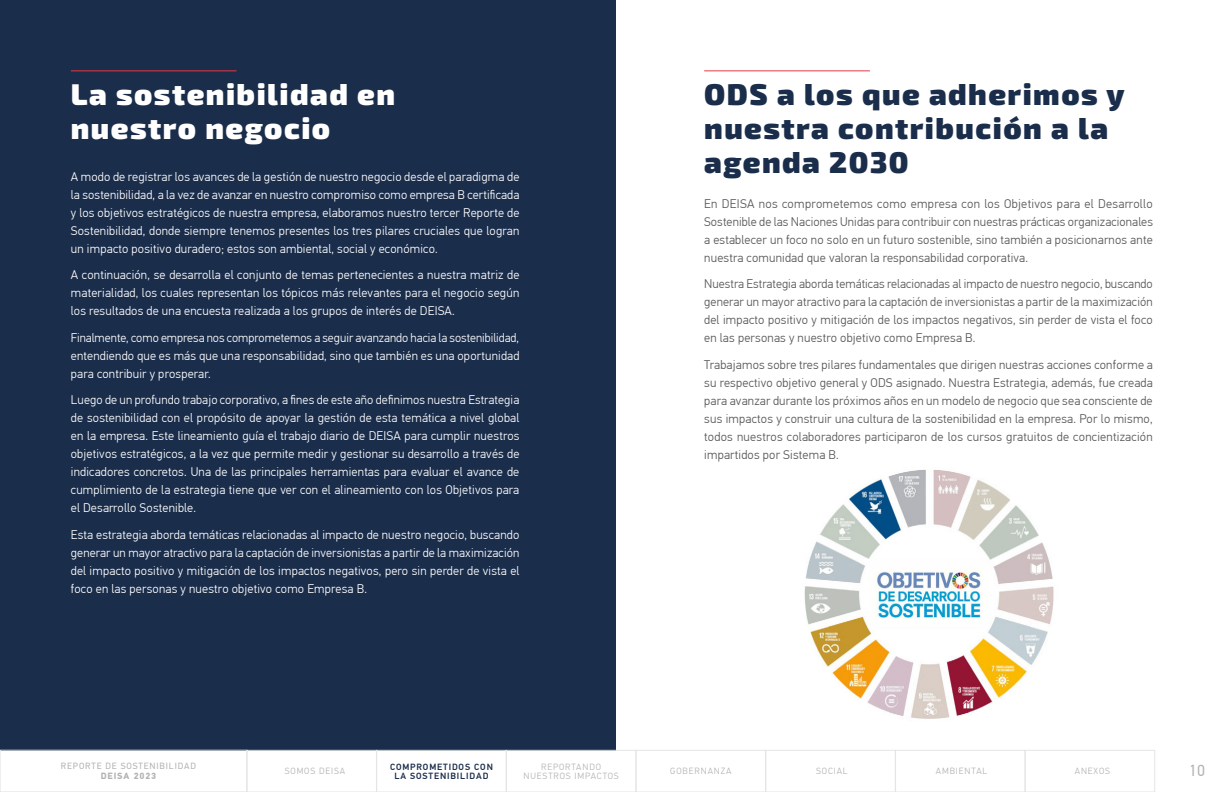
<style>
.page{position:relative;width:1224px;height:792px;background:#fff}
.page>*{position:absolute;margin:0;border:0;box-sizing:border-box;transform-origin:0 0}
.t1{font:900 30px/34px "Exo 2";letter-spacing:.05em;color:#1a2d4b}
.t2{font:900 30px/34px "Exo 2";letter-spacing:.05em;color:#fff}
.t3{font:16px "PF Din Text Pro";color:#b3b2b2}
.t4{font:300 12.5px/18px "PF Din Text Pro";letter-spacing:.015em;color:#fff;text-align:justify}
.t5{font:300 12.5px/18px "PF Din Text Pro";letter-spacing:.015em;color:#575756;text-align:justify}
.t6{font:300 9px/9px "PF Din Text Pro";letter-spacing:.1em;color:#b3b2b2;text-align:center}
.t7{font:500 9px/9px "PF Din Text Pro";letter-spacing:.1em;color:#1a2d4b;text-align:center}
.t8{font:9px "PF Din Text Pro";letter-spacing:.1em;color:#b3b2b2}
.t9{font:700 9px "PF Din Text Pro";letter-spacing:.1em;color:#b3b2b2}
</style>
<div class="page">
<div style="left:0;top:0;width:615px;height:750px;background:#1a2d4b"></div>
<div style="left:0;top:750px;width:247px;height:42px;border:1px solid #e3e5e6"></div>
<div style="left:247px;top:750px;width:130px;height:42px;border:1px solid #e3e5e6"></div>
<div style="left:506px;top:750px;width:130px;height:42px;border:1px solid #e3e5e6"></div>
<div style="left:636px;top:750px;width:130px;height:42px;border:1px solid #e3e5e6"></div>
<div style="left:766px;top:750px;width:129px;height:42px;border:1px solid #e3e5e6"></div>
<div style="left:895px;top:750px;width:130px;height:42px;border:1px solid #e3e5e6"></div>
<div style="left:377px;top:750px;width:129px;height:42px;border:1px solid #e3e5e6"></div>
<div style="left:1025px;top:750px;width:130px;height:42px;border:1px solid #e3e5e6"></div>
<hr style="left:71px;top:70px;width:166px;height:1px;background:#e73743">
<hr style="left:704px;top:70px;width:166px;height:1px;background:#e73743">
<img style="left:804px;top:470px;width:250px;height:249px">
<h1 class="t2" style="left:71px;top:78px;width:326px">La sostenibilidad en nuestro negocio</h1>
<h1 class="t1" style="left:704px;top:78px;width:422px">ODS a los que adherimos y nuestra contribución a la</h1>
<p class="t4" style="left:71px;top:168px;width:450px">A modo de registrar los avances de la gestión de nuestro negocio desde el paradigma de</p>
<h1 class="t1" style="left:704px;top:146px;width:206px">agenda 2030</h1>
<p class="t4" style="left:71px;top:186px;width:450px">la sostenibilidad, a la vez de avanzar en nuestro compromiso como empresa B certificada y los objetivos estratégicos de nuestra empresa, elaboramos nuestro tercer Reporte de Sostenibilidad, donde siempre tenemos presentes los tres pilares cruciales que logran un impacto positivo duradero; estos son ambiental, social y económico.</p>
<p class="t4" style="left:71px;top:266px;width:450px">A continuación, se desarrolla el conjunto de temas pertenecientes a nuestra matriz de materialidad, los cuales representan los tópicos más relevantes para el negocio según los resultados de una encuesta realizada a los grupos de interés de DEISA.</p>
<p class="t4" style="left:71px;top:329px;width:450px">Finalmente, como empresa nos comprometemos a seguir avanzando hacia la sostenibilidad, entendiendo que es más que una responsabilidad, sino que también es una oportunidad para contribuir y prosperar.</p>
<p class="t4" style="left:71px;top:391px;width:450px">Luego de un profundo trabajo corporativo, a fines de este año definimos nuestra Estrategia de sostenibilidad con el propósito de apoyar la gestión de esta temática a nivel global en la empresa. Este lineamiento guía el trabajo diario de DEISA para cumplir nuestros objetivos estratégicos, a la vez que permite medir y gestionar su desarrollo a través de indicadores concretos. Una de las principales herramientas para evaluar el avance de cumplimiento de la estrategia tiene que ver con el alineamiento con los Objetivos para el Desarrollo Sostenible.</p>
<p class="t4" style="left:71px;top:526px;width:450px">Esta estrategia aborda temáticas relacionadas al impacto de nuestro negocio, buscando generar un mayor atractivo para la captación de inversionistas a partir de la maximización del impacto positivo y mitigación de los impactos negativos, pero sin perder de vista el foco en las personas y nuestro objetivo como Empresa B.</p>
<p class="t5" style="left:704px;top:195px;width:450px">En DEISA nos comprometemos como empresa con los Objetivos para el Desarrollo Sostenible de las Naciones Unidas para contribuir con nuestras prácticas organizacionales a establecer un foco no solo en un futuro sostenible, sino también a posicionarnos ante nuestra comunidad que valoran la responsabilidad corporativa.</p>
<p class="t5" style="left:704px;top:275px;width:450px">Nuestra Estrategia aborda temáticas relacionadas al impacto de nuestro negocio, buscando generar un mayor atractivo para la captación de inversionistas a partir de la maximización del impacto positivo y mitigación de los impactos negativos, sin perder de vista el foco en las personas y nuestro objetivo como Empresa B.</p>
<p class="t5" style="left:704px;top:356px;width:450px">Trabajamos sobre tres pilares fundamentales que dirigen nuestras acciones conforme a su respectivo objetivo general y ODS asignado. Nuestra Estrategia, además, fue creada para avanzar durante los próximos años en un modelo de negocio que sea consciente de sus impactos y construir una cultura de la sostenibilidad en la empresa. Por lo mismo, todos nuestros colaboradores participaron de los cursos gratuitos de concientización impartidos por Sistema B.</p>
<p class="t8" style="left:61px;top:761px;width:137px">REPORTE DE SOSTENIBILIDAD</p>
<p class="t9" style="left:101px;top:770px;width:57px">DEISA 2023</p>
<p class="t7" style="left:390px;top:763px;width:104px">COMPROMETIDOS CON<br>LA SOSTENIBILIDAD</p>
<p class="t6" style="left:816px;top:767px;width:33px">SOCIAL</p>
<p class="t6" style="left:936px;top:767px;width:53px">AMBIENTAL</p>
<p class="t3" style="left:1189px;top:761px;width:17px">10</p>
<p class="t6" style="left:524px;top:763px;width:97px">REPORTANDO<br>NUESTROS IMPACTOS</p>
<p class="t6" style="left:670px;top:767px;width:63px">GOBERNANZA</p>
<p class="t6" style="left:285px;top:767px;width:62px">SOMOS DEISA</p>
<p class="t6" style="left:1075px;top:767px;width:37px">ANEXOS</p>
</div>
